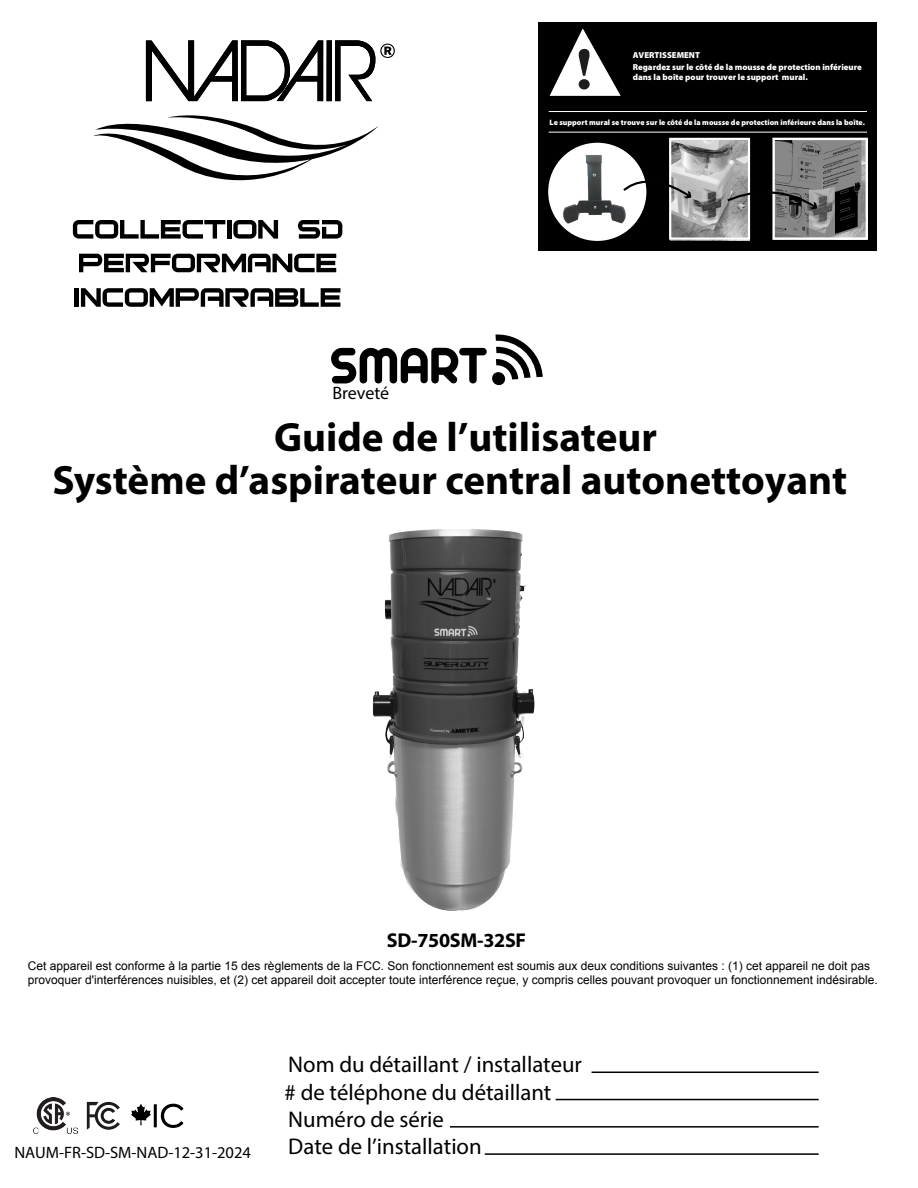
<style>
.page{position:relative;width:918px;height:1188px;background:#fff}
.page>*{position:absolute;margin:0;border:0;box-sizing:border-box;transform-origin:0 0}
.t1{font:700 41.1px "Myriad Pro";color:#000}
.t2{font:22.8px/27.3px "Myriad Pro";color:#000}
.t3{font:700 20.1px "Myriad Pro";letter-spacing:-.015em;color:#000}
.t4{font:18px "Myriad Pro";color:#000}
.t5{font:16.5px "Myriad Pro";color:#000}
.t6{font:12px/14.4px "Arial";color:#000}
.t7{font:900 8.7px/12px "Myriad Pro";color:#fff}
.t8{font:900 7.8px "Myriad Pro";color:#fff}
</style>
<div class="page">
<div style="left:327px;top:40px;width:5px;height:61px;background:#000"></div>
<svg style="left:335px;top:40px;width:60px;height:61px"></svg>
<svg style="left:146px;top:40px;width:177px;height:61px"></svg>
<svg style="left:93px;top:115px;width:286px;height:66px"></svg>
<div style="left:539px;top:22px;width:338px;height:228px;background:#000"></div>
<img style="left:671px;top:141px;width:78px;height:100px">
<img style="left:862px;top:141px;width:3px;height:96px">
<img style="left:775px;top:141px;width:48px;height:37px">
<img style="left:823px;top:141px;width:39px;height:96px">
<hr style="left:549px;top:111px;width:318px;height:1px;background:#fff">
<hr style="left:549px;top:132px;width:318px;height:1px;background:#fff">
<svg style="left:550px;top:28px;width:71px;height:68px"></svg>
<div style="left:579px;top:79px;width:11px;height:11px;background:#1d1d1d;border-radius:50%"></div>
<div style="left:669px;top:138px;width:81px;height:102px;border:2px solid #fff"></div>
<div style="left:772px;top:138px;width:96px;height:102px;border:2px solid #fff"></div>
<svg style="left:669px;top:168px;width:23px;height:31px"></svg>
<svg style="left:726px;top:178px;width:109px;height:59px"></svg>
<hr style="left:592px;top:1072px;width:227px;height:1px;background:#000">
<hr style="left:556px;top:1099px;width:263px;height:1px;background:#000">
<hr style="left:450px;top:1126px;width:369px;height:2px;background:#000">
<hr style="left:485px;top:1153px;width:334px;height:2px;background:#000">
<img style="left:372px;top:529px;width:163px;height:382px">
<svg style="left:331px;top:334px;width:212px;height:52px"></svg>
<svg style="left:87px;top:1102px;width:33px;height:28px"></svg>
<svg style="left:131px;top:1103px;width:53px;height:25px"></svg>
<img style="left:34px;top:1098px;width:43px;height:36px">
<svg style="left:73px;top:220px;width:152px;height:19px"></svg>
<div style="left:227px;top:220px;width:5px;height:19px;background:#000"></div>
<svg style="left:233px;top:220px;width:45px;height:19px"></svg>
<svg style="left:298px;top:220px;width:44px;height:19px"></svg>
<svg style="left:79px;top:254px;width:257px;height:18px"></svg>
<hr style="left:75px;top:288px;width:4px;height:19px;background:#000">
<svg style="left:81px;top:288px;width:259px;height:19px"></svg>
<img style="left:549px;top:131px;width:101px;height:120px">
<h3 class="t4" style="left:332px;top:382px;width:58px">Breveté</h3>
<p class="t7" style="left:633px;top:49px;width:231px">AVERTISSEMENT<br>Regardez sur le côté de la mousse de protection inférieure</p>
<p class="t7" style="left:633px;top:71px;width:177px">dans la boîte pour trouver le support mural.</p>
<p class="t8" style="left:550px;top:118px;width:317px">Le support mural se trouve sur le côté de la mousse de protection inférieure dans la boîte.</p>
<h1 class="t1" style="left:274px;top:411px;width:384px">Guide de l’utilisateur</h1>
<h1 class="t1" style="left:52px;top:454px;width:797px">Système d’aspirateur central autonettoyant</h1>
<h3 class="t3" style="left:387px;top:927px;width:141px">SD-750SM-32SF</h3>
<p class="t6" style="left:28px;top:959px;width:852px">Cet appareil est conforme à la partie 15 des règlements de la FCC. Son fonctionnement est soumis aux deux conditions suivantes : (1) cet appareil ne doit pas provoquer d'interférences nuisibles, et (2) cet appareil doit accepter toute interférence reçue, y compris celles pouvant provoquer un fonctionnement indésirable.</p>
<h3 class="t5" style="left:14px;top:1142px;width:238px">NAUM-FR-SD-SM-NAD-12-31-2024</h3>
<h2 class="t2" style="left:285px;top:1051px;width:299px">Nom du détaillant / installateur # de téléphone du détaillant<br>Numéro de série<br>Date de l’installation</h2>
</div>
